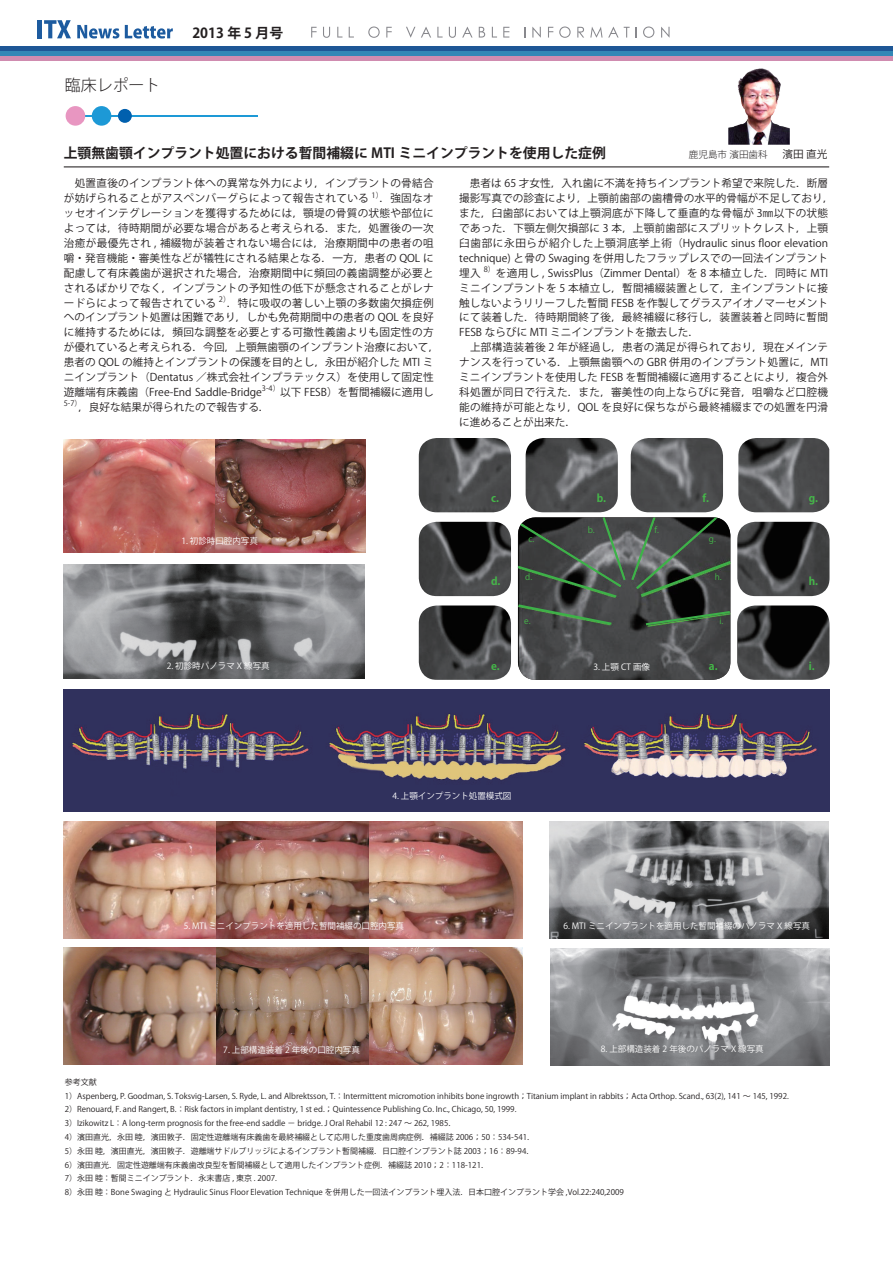
<style>
.page{position:relative;width:893px;height:1263px;background:#fff}
.page>*{position:absolute;margin:0;border:0;box-sizing:border-box;transform-origin:0 0}
.t1{font:300 15.9px "Koz Go Pro";color:#231f20}
.t2{font:700 13.8px "Koz Go Pro";color:#231f20}
.t3{font:10.65px/14.9px "Koz Go Pro";letter-spacing:.02em;color:#231f20}
.t4{font:700 10.65px "Koz Go Pro";color:#45b749}
.t5{font:300 9.6px "Koz Go Pro";color:#231f20}
.t6{font:8.55px "Koz Go Pro";color:#fff}
.t7{font:8.55px "Koz Go Pro";color:#45b749}
.t8{font:7.95px/13.8px "Koz Go Pro";color:#231f20}
</style>
<div class="page">
<svg style="left:311px;top:27px;width:6px;height:11px"></svg>
<svg style="left:323px;top:27px;width:7px;height:11px"></svg>
<svg style="left:337px;top:27px;width:5px;height:11px"></svg>
<svg style="left:349px;top:27px;width:5px;height:11px"></svg>
<svg style="left:368px;top:27px;width:12px;height:11px"></svg>
<svg style="left:386px;top:27px;width:6px;height:11px"></svg>
<svg style="left:406px;top:27px;width:9px;height:11px"></svg>
<svg style="left:421px;top:27px;width:10px;height:11px"></svg>
<svg style="left:437px;top:27px;width:6px;height:11px"></svg>
<svg style="left:449px;top:27px;width:7px;height:11px"></svg>
<svg style="left:462px;top:27px;width:11px;height:11px"></svg>
<svg style="left:479px;top:27px;width:6px;height:11px"></svg>
<svg style="left:492px;top:27px;width:5px;height:11px"></svg>
<svg style="left:503px;top:27px;width:6px;height:11px"></svg>
<svg style="left:532px;top:27px;width:9px;height:11px"></svg>
<svg style="left:548px;top:27px;width:5px;height:11px"></svg>
<svg style="left:559px;top:27px;width:12px;height:11px"></svg>
<svg style="left:577px;top:27px;width:7px;height:11px"></svg>
<svg style="left:590px;top:27px;width:12px;height:11px"></svg>
<svg style="left:608px;top:27px;width:29px;height:11px"></svg>
<svg style="left:643px;top:27px;width:11px;height:11px"></svg>
<svg style="left:661px;top:27px;width:8px;height:11px"></svg>
<hr style="left:38px;top:20px;width:4px;height:18px;background:#1d5b9f">
<svg style="left:44px;top:20px;width:27px;height:18px"></svg>
<svg style="left:77px;top:25px;width:42px;height:14px"></svg>
<svg style="left:125px;top:25px;width:48px;height:14px"></svg>
<div style="left:0;top:46px;width:893px;height:5px;background:#1e5796"></div>
<div style="left:0;top:51px;width:893px;height:5px;background:#3287b6"></div>
<div style="left:0;top:56px;width:893px;height:5px;background:#d08cb0"></div>
<hr style="left:71px;top:115px;width:187px;height:2px;background:#1d99d6">
<div style="left:66px;top:106px;width:19px;height:20px;background:#e896c1;border-radius:50%"></div>
<div style="left:92px;top:106px;width:19px;height:20px;background:#1d99d6;border-radius:50%"></div>
<div style="left:118px;top:109px;width:14px;height:14px;background:#0160ae;border-radius:50%"></div>
<img style="left:728px;top:68px;width:62px;height:77px">
<hr style="left:64px;top:166px;width:765px;height:1px;background:#231f20">
<img style="left:518px;top:627px;width:212px;height:53px">
<svg style="left:517px;top:517px;width:214px;height:110px;background:#434d45"></svg>
<img style="left:64px;top:440px;width:302px;height:113px">
<img style="left:419px;top:438px;width:92px;height:74px">
<img style="left:419px;top:605px;width:92px;height:75px">
<img style="left:419px;top:522px;width:92px;height:74px">
<img style="left:526px;top:438px;width:92px;height:74px">
<img style="left:737px;top:522px;width:92px;height:74px">
<img style="left:737px;top:605px;width:92px;height:75px">
<img style="left:631px;top:438px;width:92px;height:74px">
<img style="left:738px;top:438px;width:91px;height:74px">
<img style="left:63px;top:565px;width:302px;height:113px">
<img style="left:64px;top:689px;width:256px;height:122px">
<img style="left:320px;top:689px;width:255px;height:122px">
<img style="left:575px;top:689px;width:254px;height:122px">
<img style="left:64px;top:822px;width:458px;height:116px">
<img style="left:64px;top:948px;width:458px;height:117px">
<img style="left:550px;top:821px;width:279px;height:117px">
<img style="left:551px;top:949px;width:278px;height:117px">
<h1 class="t1" style="left:65px;top:75px;width:97px">臨床レポート</h1>
<p class="t2" style="left:192px;top:24px;width:92px">2013 年 5 月号</p>
<p class="t2" style="left:64px;top:144px;width:544px">上顎無歯顎インプラント処置における暫間補綴に MTI ミニインプラントを使用した症例</p>
<p class="t5" style="left:689px;top:148px;width:80px">鹿児島市 濱田歯科</p>
<p class="t3" style="left:783px;top:147px;width:46px">濱田 直光</p>
<p class="t3" style="left:64px;top:176px;width:377px">　処置直後のインプラント体への異常な外力により，インプラントの骨結合が妨げられることがアスペンバーグらによって報告されている <sup>1）</sup>．強固なオッセオインテグレーションを獲得するためには，顎堤の骨質の状態や部位によっては，待時期間が必要な場合があると考えられる．また，処置後の一次治癒が最優先され , 補綴物が装着されない場合には，治療期間中の患者の咀嚼・発音機能・審美性などが犠牲にされる結果となる．一方，患者の QOL に配慮して有床義歯が選択された場合，治療期間中に頻回の義歯調整が必要とされるばかりでなく，インプラントの予知性の低下が懸念されることがレナードらによって報告されている <sup>2）</sup>．特に吸収の著しい上顎の多数歯欠損症例へのインプラント処置は困難であり，しかも免荷期間中の患者の QOL を良好に維持するためには，頻回な調整を必要とする可撤性義歯よりも固定性の方が優れていると考えられる．今回，上顎無歯顎のインプラント治療において，患者の QOL の維持とインプラントの保護を目的とし，永田が紹介した MTI ミニインプラント（Dentatus ／株式会社インプラテックス）を使用して固定性遊離端有床義歯（Free-End Saddle-Bridge<sup>3-4）</sup>以下 FESB）を暫間補綴に適用し<sup>5-7）</sup>，良好な結果が得られたので報告する．</p>
<p class="t3" style="left:459px;top:176px;width:376px">　患者は 65 才女性，入れ歯に不満を持ちインプラント希望で来院した．断層撮影写真での診査により，上顎前歯部の歯槽骨の水平的骨幅が不足しており，また，臼歯部においては上顎洞底が下降して垂直的な骨幅が 3㎜以下の状態であった．下顎左側欠損部に 3 本，上顎前歯部にスプリットクレスト，上顎臼歯部に永田らが紹介した上顎洞底挙上術（Hydraulic sinus floor elevation technique) と骨の Swaging を併用したフラップレスでの一回法インプラント埋入 <sup>8）</sup>を適用し , SwissPlus（Zimmer Dental）を 8 本植立した．同時に MTIミニインプラントを 5 本植立し，暫間補綴装置として，主インプラントに接触しないようリリーフした暫間 FESB を作製してグラスアイオノマーセメントにて装着した．待時期間終了後，最終補綴に移行し，装置装着と同時に暫間FESB ならびに MTI ミニインプラントを撤去した．<br>　上部構造装着後 2 年が経過し，患者の満足が得られており，現在メインテナンスを行っている．上顎無歯顎への GBR 併用のインプラント処置に，MTIミニインプラントを使用した FESB を暫間補綴に適用することにより，複合外科処置が同日で行えた．また，審美性の向上ならびに発音，咀嚼など口腔機能の維持が可能となり，QOL を良好に保ちながら最終補綴までの処置を円滑に進めることが出来た．</p>
<p class="t6" style="left:181px;top:535px;width:78px">1. 初診時口腔内写真</p>
<p class="t4" style="left:491px;top:491px;width:9px">c.</p>
<p class="t4" style="left:597px;top:491px;width:11px">b.</p>
<p class="t4" style="left:702px;top:491px;width:8px">f.</p>
<p class="t4" style="left:809px;top:491px;width:11px">g.</p>
<p class="t7" style="left:588px;top:524px;width:9px">b.</p>
<p class="t7" style="left:654px;top:524px;width:6px">f.</p>
<p class="t4" style="left:491px;top:574px;width:11px">d.</p>
<p class="t7" style="left:528px;top:534px;width:7px">c.</p>
<p class="t7" style="left:525px;top:572px;width:8px">d.</p>
<p class="t7" style="left:524px;top:616px;width:8px">e.</p>
<p class="t7" style="left:709px;top:534px;width:8px">g.</p>
<p class="t7" style="left:715px;top:572px;width:8px">h.</p>
<p class="t7" style="left:719px;top:616px;width:5px">i.</p>
<p class="t4" style="left:809px;top:574px;width:11px">h.</p>
<p class="t6" style="left:167px;top:660px;width:104px">2. 初診時パノラマ X 線写真</p>
<p class="t4" style="left:809px;top:659px;width:7px">i.</p>
<p class="t6" style="left:593px;top:661px;width:58px">3. 上顎 CT 画像</p>
<p class="t4" style="left:709px;top:659px;width:10px">a.</p>
<p class="t4" style="left:491px;top:659px;width:10px">e.</p>
<p class="t6" style="left:392px;top:790px;width:121px">4. 上顎インプラント処置模式図</p>
<p class="t6" style="left:184px;top:920px;width:222px">5. MTI ミニインプラントを適用した暫間補綴の口腔内写真</p>
<p class="t6" style="left:223px;top:1044px;width:138px">7. 上部構造装着 2 年後の口腔内写真</p>
<p class="t6" style="left:563px;top:920px;width:248px">6. MTI ミニインプラントを適用した暫間補綴のパノラマ X 線写真</p>
<p class="t6" style="left:601px;top:1043px;width:164px">8. 上部構造装着 2 年後のパノラマ X 線写真</p>
<p class="t8" style="left:65px;top:1075px;width:725px">参考文献<br>1）Aspenberg, P. Goodman, S. Toksvig-Larsen, S. Ryde, L. and Albrektsson, T.：Intermittent micromotion inhibits bone ingrowth ； Titanium implant in rabbits；Acta Orthop. Scand., 63(2), 141 ～ 145, 1992.<br>2）Renouard, F. and Rangert, B.：Risk factors in implant dentistry, 1 st ed.；Quintessence Publishing Co. Inc., Chicago, 50, 1999.<br>3）Izikowitz L：A long-term prognosis for the free-end saddle － bridge. J Oral Rehabil 12 : 247 ～ 262, 1985．<br>4）濱田直光，永田 睦，濱田敦子．固定性遊離端有床義歯を最終補綴として応用した重度歯周病症例．補綴誌 2006；50：534-541．<br>5）永田 睦，濱田直光，濱田敦子．遊離端サドルブリッジによるインプラント暫間補綴．日口腔インプラント誌 2003；16：89-94．<br>6）濱田直光．固定性遊離端有床義歯改良型を暫間補綴として適用したインプラント症例．補綴誌 2010；2：118-121．<br>7）永田 睦 ：暫間ミニインプラント．永末書店 , 東京 . 2007.<br>8）永田 睦：Bone Swaging と Hydraulic Sinus Floor Elevation Technique を併用した一回法インプラント埋入法．日本口腔インプラント学会 ,Vol.22:240,2009</p>
</div>
